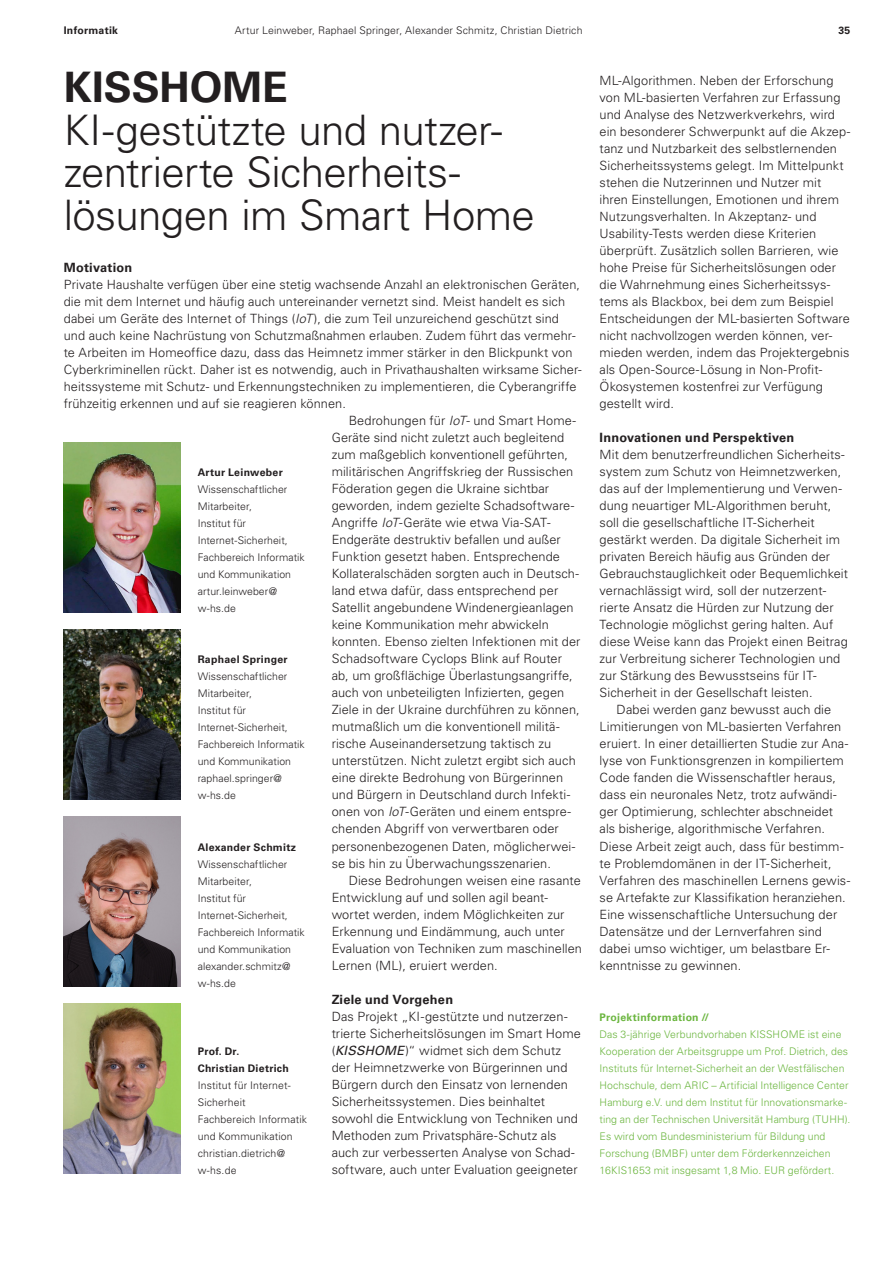
<style>
.page{position:relative;width:893px;height:1263px;background:#fff}
.page>*{position:absolute;margin:0;border:0;box-sizing:border-box;transform-origin:0 0}
.Überschrift{font:300 42px/42.5px "Univers LT Std";letter-spacing:-.015em;color:#231f20}
.Fließtext{font:300 12.75px/17px "Univers LT Std";letter-spacing:.005em;color:#231f20}
.Fließtext_Überschrif{font:700 12.75px "Univers LT Std";letter-spacing:.02em;color:#231f20}
.BU_und_Infotext{font:300 10.5px/17px "Univers LT Std";letter-spacing:.005em;color:#231f20}
.BU_und_Infotext-2{font:300 10.5px/17px "Univers LT Std";letter-spacing:.005em;color:#6cb640}
.BU_und_Infotext-3{font:700 10.5px "Univers LT Std";letter-spacing:.025em;color:#231f20}
.BU_und_Infotext-4{font:700 10.5px "Univers LT Std";letter-spacing:.025em;color:#6cb640}
.s1{font-weight:700}
.s2{font-style:italic}
.s3{font-weight:400;font-style:italic}
</style>
<div class="page">
<img style="left:64px;top:816px;width:117px;height:170px">
<img style="left:64px;top:1003px;width:117px;height:170px">
<img style="left:64px;top:442px;width:117px;height:170px">
<img style="left:64px;top:629px;width:117px;height:170px">
<p class="BU_und_Infotext-3" style="left:64px;top:24px;width:56px">Informatik</p>
<p class="BU_und_Infotext" style="left:235px;top:22px;width:349px">Artur Leinweber, Raphael Springer, Alexander Schmitz, Christian Dietrich</p>
<p class="Überschrift" style="left:64px;top:66px;width:440px"><span class="s1">KISSHOME<br></span>KI-gestützte und nutzer-</p>
<p class="Überschrift" style="left:64px;top:151px;width:398px">zentrierte Sicherheits-</p>
<p class="Überschrift" style="left:64px;top:194px;width:473px">lösungen im Smart Home</p>
<p class="Fließtext_Überschrif" style="left:64px;top:260px;width:70px">Motivation</p>
<p class="Fließtext" style="left:64px;top:276px;width:519px">Private Haushalte verfügen über eine stetig wachsende Anzahl an elektronischen Geräten, die mit dem Internet und häufig auch untereinander vernetzt sind. Meist handelt es sich dabei um Geräte des Internet of Things (<span class="s2">IoT</span>), die zum Teil unzureichend geschützt sind und auch keine Nachrüstung von Schutzmaßnahmen erlauben. Zudem führt das vermehr&shy;te Arbeiten im Homeoffice dazu, dass das Heimnetz immer stärker in den Blickpunkt von Cyberkriminellen rückt. Daher ist es notwendig, auch in Privathaushalten wirksame Sicher&shy;heitssysteme mit Schutz- und Erkennungstechniken zu implementieren, die Cyberangriffe frühzeitig erkennen und auf sie reagieren können.</p>
<p class="BU_und_Infotext-3" style="left:198px;top:466px;width:87px">Artur Leinweber</p>
<p class="BU_und_Infotext" style="left:198px;top:481px;width:91px">Wissenschaftlicher<br>Mitarbeiter,</p>
<p class="BU_und_Infotext" style="left:198px;top:515px;width:50px">Institut für</p>
<p class="BU_und_Infotext" style="left:198px;top:532px;width:92px">Internet-Sicherheit,</p>
<p class="BU_und_Infotext" style="left:198px;top:549px;width:109px">Fachbereich Informatik und Kommunikation</p>
<p class="BU_und_Infotext" style="left:198px;top:583px;width:81px">artur.leinweber@</p>
<p class="BU_und_Infotext" style="left:198px;top:600px;width:40px">w-hs.de</p>
<p class="BU_und_Infotext-3" style="left:198px;top:653px;width:91px">Raphael Springer</p>
<p class="BU_und_Infotext" style="left:198px;top:668px;width:91px">Wissenschaftlicher<br>Mitarbeiter,</p>
<p class="BU_und_Infotext" style="left:198px;top:702px;width:50px">Institut für</p>
<p class="BU_und_Infotext" style="left:198px;top:719px;width:92px">Internet-Sicherheit,</p>
<p class="BU_und_Infotext" style="left:198px;top:736px;width:109px">Fachbereich Informatik und Kommunikation</p>
<p class="BU_und_Infotext" style="left:198px;top:770px;width:86px">raphael.springer@</p>
<p class="BU_und_Infotext" style="left:198px;top:787px;width:40px">w-hs.de</p>
<p class="BU_und_Infotext-3" style="left:198px;top:841px;width:100px">Alexander Schmitz</p>
<p class="BU_und_Infotext" style="left:198px;top:855px;width:91px">Wissenschaftlicher<br>Mitarbeiter,</p>
<p class="BU_und_Infotext" style="left:198px;top:889px;width:50px">Institut für</p>
<p class="BU_und_Infotext" style="left:198px;top:906px;width:92px">Internet-Sicherheit,</p>
<p class="BU_und_Infotext" style="left:198px;top:923px;width:109px">Fachbereich Informatik und Kommunikation</p>
<p class="BU_und_Infotext" style="left:198px;top:957px;width:94px">alexander.schmitz@</p>
<p class="BU_und_Infotext" style="left:198px;top:974px;width:40px">w-hs.de</p>
<p class="BU_und_Infotext-3" style="left:198px;top:1045px;width:43px">Prof. Dr.</p>
<p class="BU_und_Infotext-3" style="left:198px;top:1062px;width:93px">Christian Dietrich</p>
<p class="BU_und_Infotext" style="left:198px;top:1076px;width:94px">Institut für Internet-<br>Sicherheit</p>
<p class="BU_und_Infotext" style="left:198px;top:1110px;width:111px">Fachbereich Informatik und Kommunikation</p>
<p class="BU_und_Infotext" style="left:198px;top:1144px;width:89px">christian.dietrich@ w-hs.de</p>
<p class="Fließtext" style="left:332px;top:412px;width:250px;text-indent:17px">Bedrohungen für <span class="s2">IoT</span>- und Smart Home-Geräte sind nicht zuletzt auch begleitend zum maßgeblich konventionell geführten, militärischen Angriffskrieg der Russischen Föderation gegen die Ukraine sichtbar geworden, indem gezielte Schadsoftware-Angriffe <span class="s2">IoT</span>-Geräte wie etwa Via-SAT-Endgeräte destruktiv befallen und außer Funktion gesetzt haben. Entsprechende Kollateralschäden sorgten auch in Deutsch&shy;land etwa dafür, dass entsprechend per Satellit angebundene Windenergieanlagen keine Kommunikation mehr abwickeln konnten. Ebenso zielten Infektionen mit der Schadsoftware Cyclops Blink auf Router ab, um großflächige Überlastungsangriffe, auch von unbeteiligten Infizierten, gegen Ziele in der Ukraine durchführen zu können, mutmaßlich um die konventionell militä&shy;rische Auseinandersetzung taktisch zu unterstützen. Nicht zuletzt ergibt sich auch eine direkte Bedrohung von Bürgerinnen und Bürgern in Deutschland durch Infekti&shy;onen von <span class="s2">IoT</span>-Geräten und einem entspre&shy;chenden Abgriff von verwertbaren oder personenbezogenen Daten, möglicherwei&shy;se bis hin zu Überwachungsszenarien.</p>
<p class="Fließtext" style="left:332px;top:871px;width:252px;text-indent:17px">Diese Bedrohungen weisen eine rasante Entwicklung auf und sollen agil beant&shy;wortet werden, indem Möglichkeiten zur Erkennung und Eindämmung, auch unter Evaluation von Techniken zum maschinellen Lernen (ML), eruiert werden.</p>
<p class="Fließtext_Überschrif" style="left:332px;top:992px;width:123px">Ziele und Vorgehen</p>
<p class="Fließtext" style="left:332px;top:1007px;width:251px">Das Projekt „KI-gestützte und nutzerzen&shy;trierte Sicherheitslösungen im Smart Home (<span class="s3">KISSHOME</span>)“ widmet sich dem Schutz der Heimnetzwerke von Bürgerinnen und Bürgern durch den Einsatz von lernenden Sicherheitssystemen. Dies beinhaltet sowohl die Entwicklung von Techniken und Methoden zum Privatsphäre-Schutz als auch zur verbesserten Analyse von Schad&shy;software, auch unter Evaluation geeigneter</p>
<p class="BU_und_Infotext-3" style="left:838px;top:24px;width:14px">35</p>
<p class="Fließtext" style="left:600px;top:72px;width:252px">ML-Algorithmen. Neben der Erforschung von ML-basierten Verfahren zur Erfassung und Analyse des Netzwerkverkehrs, wird ein besonderer Schwerpunkt auf die Akzep&shy;tanz und Nutzbarkeit des selbstlernenden Sicherheitssystems gelegt. Im Mittelpunkt stehen die Nutzerinnen und Nutzer mit ihren Einstellungen, Emotionen und ihrem Nutzungsverhalten. In Akzeptanz- und Usability-Tests werden diese Kriterien überprüft. Zusätzlich sollen Barrieren, wie hohe Preise für Sicherheitslösungen oder die Wahrnehmung eines Sicherheitssys&shy;tems als Blackbox, bei dem zum Beispiel Entscheidungen der ML-basierten Software nicht nachvollzogen werden können, ver&shy;mieden werden, indem das Projektergebnis als Open-Source-Lösung in Non-Profit-Ökosystemen kostenfrei zur Verfügung gestellt wird.</p>
<p class="Fließtext_Überschrif" style="left:600px;top:430px;width:196px">Innovationen und Perspektiven</p>
<p class="Fließtext" style="left:600px;top:446px;width:250px">Mit dem benutzerfreundlichen Sicherheits&shy;system zum Schutz von Heimnetzwerken, das auf der Implementierung und Verwen&shy;dung neuartiger ML-Algorithmen beruht, soll die gesellschaftliche IT-Sicherheit gestärkt werden. Da digitale Sicherheit im privaten Bereich häufig aus Gründen der Gebrauchstauglichkeit oder Bequemlichkeit vernachlässigt wird, soll der nutzerzent&shy;rierte Ansatz die Hürden zur Nutzung der Technologie möglichst gering halten. Auf diese Weise kann das Projekt einen Beitrag zur Verbreitung sicherer Technologien und zur Stärkung des Bewusstseins für IT-Sicherheit in der Gesellschaft leisten.</p>
<p class="Fließtext" style="left:600px;top:701px;width:252px;text-indent:17px">Dabei werden ganz bewusst auch die Limitierungen von ML-basierten Verfahren eruiert. In einer detaillierten Studie zur Ana&shy;lyse von Funktionsgrenzen in kompiliertem Code fanden die Wissenschaftler heraus, dass ein neuronales Netz, trotz aufwändi&shy;ger Optimierung, schlechter abschneidet als bisherige, algorithmische Verfahren.<br>Diese Arbeit zeigt auch, dass für bestimm&shy;te Problemdomänen in der IT-Sicherheit, Verfahren des maschinellen Lernens gewis&shy;se Artefakte zur Klassifikation heranziehen.<br>Eine wissenschaftliche Untersuchung der Datensätze und der Lernverfahren sind dabei umso wichtiger, um belastbare Er&shy;kenntnisse zu gewinnen.</p>
<p class="BU_und_Infotext-4" style="left:600px;top:1011px;width:111px">Projektinformation //</p>
<p class="BU_und_Infotext-2" style="left:600px;top:1025px;width:252px">Das 3-jährige Verbundvorhaben KISSHOME ist eine Kooperation der Arbeitsgruppe um Prof. Dietrich, des Instituts für Internet-Sicherheit an der Westfälischen Hochschule, dem ARIC – Artificial Intelligence Center Hamburg e.V. und dem Institut für Innovationsmarke&shy;ting an der Technischen Universität Hamburg (TUHH).<br>Es wird vom Bundesministerium für Bildung und Forschung (BMBF) unter dem Förderkennzeichen 16KIS1653 mit insgesamt 1,8 Mio. EUR gefördert.</p>
</div>
